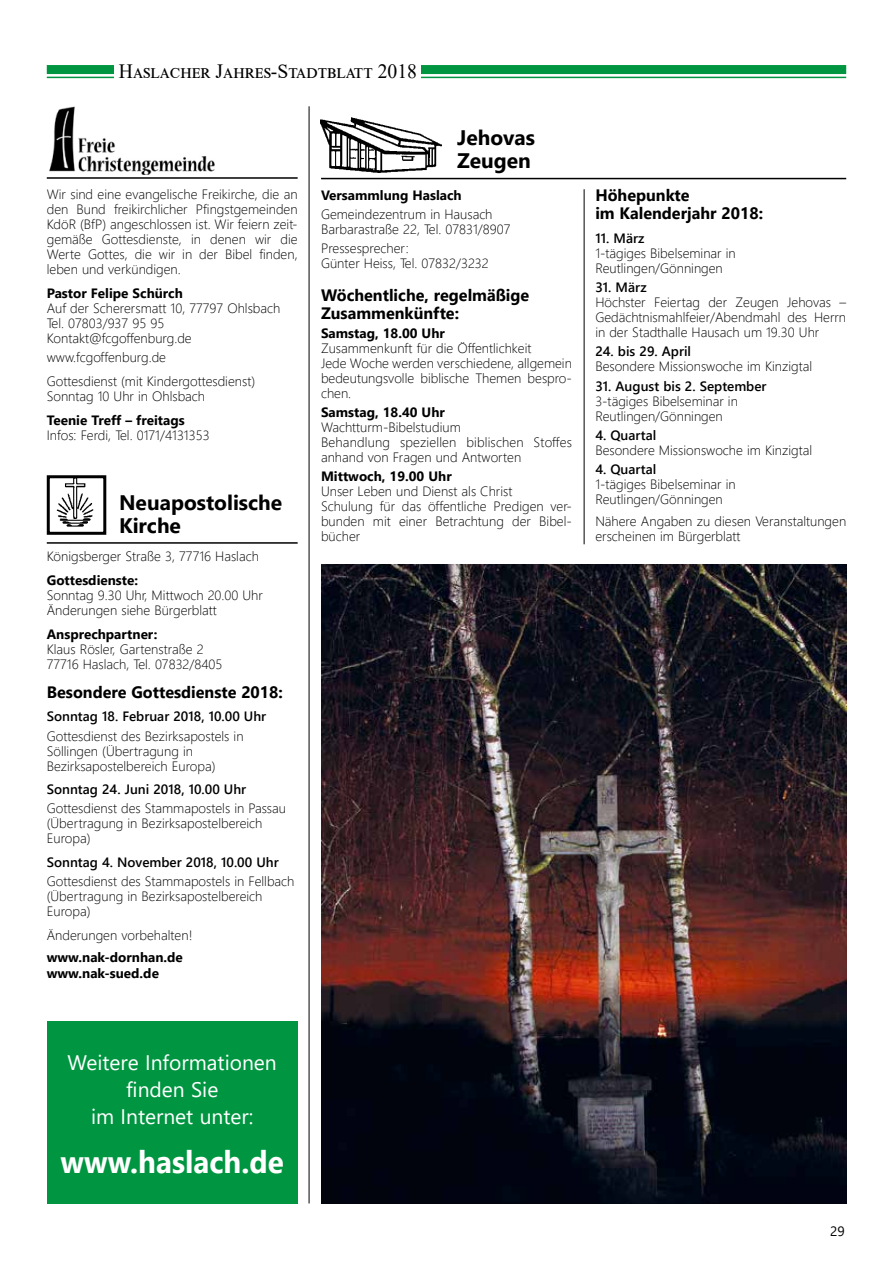
<style>
.page{position:relative;width:893px;height:1263px;background:#fff}
.page>*{position:absolute;margin:0;border:0;box-sizing:border-box;transform-origin:0 0}
.t1{font:700 31.5px "Segoe UI";color:#fff;scale:.94 1}
.t2{font:21px/27px "Segoe UI";color:#fff;text-align:center}
.t3{font:700 21px/22.5px "Segoe UI";color:#000}
.t4{font:20.25px "Times New Roman";color:#000}
.t5{font:700 16.5px/18px "Segoe UI";color:#000}
.t6{font:300 13.5px/15px "Segoe UI";color:#000}
.t7{font:700 13.5px/15.8px "Segoe UI";color:#000}
.t8{font:600 13.5px "Segoe UI";color:#000}
.t9{font:13.5px "Segoe UI";color:#000}
</style>
<div class="page">
<div style="left:47px;top:65px;width:799px;height:9px;background:#009641"></div>
<hr style="left:47px;top:77px;width:799px;height:1px;background:#009641">
<div style="left:115px;top:55px;width:306px;height:34px;background:#fff"></div>
<hr style="left:47px;top:177px;width:251px;height:2px;background:#000">
<hr style="left:47px;top:542px;width:251px;height:2px;background:#000">
<img style="left:49px;top:106px;width:166px;height:69px">
<img style="left:320px;top:117px;width:122px;height:55px">
<img style="left:56px;top:479px;width:38px;height:47px">
<div style="left:47px;top:475px;width:59px;height:60px;border:3px solid #000"></div>
<hr style="left:309px;top:106px;width:1px;height:1097px;background:#000">
<hr style="left:584px;top:189px;width:1px;height:355px;background:#000">
<img style="left:321px;top:564px;width:525px;height:639px">
<hr style="left:321px;top:178px;width:525px;height:1px;background:#000">
<div style="left:47px;top:1020px;width:251px;height:183px;background:#009641"></div>
<h3 class="t4" style="left:119px;top:57px;width:300px">Haslacher Jahres-Stadtblatt 2018</h3>
<p class="t6" style="left:47px;top:185px;width:252px">Wir sind eine evangelische Freikirche, die an den Bund freikirchlicher Pfingstgemeinden KdöR (BfP) angeschlossen ist. Wir feiern zeit&shy;gemäße Gottesdienste, in denen wir die Werte Gottes, die wir in der Bibel finden, leben und verkündigen.</p>
<p class="t7" style="left:47px;top:284px;width:138px">Pastor Felipe Schürch</p>
<p class="t6" style="left:47px;top:299px;width:235px">Auf der Scherersmatt 10, 77797 Ohlsbach<br>Tel. 07803/937 95 95<br>Kontakt@fcgoffenburg.de</p>
<p class="t6" style="left:47px;top:344px;width:210px;line-height:23.5px">www.fcgoffenburg.de<br>Gottesdienst (mit Kindergottesdienst)</p>
<p class="t6" style="left:47px;top:387px;width:160px">Sonntag 10 Uhr in Ohlsbach</p>
<p class="t7" style="left:47px;top:411px;width:139px">Teenie Treff – freitags</p>
<p class="t6" style="left:47px;top:426px;width:164px">Infos: Ferdi, Tel. 0171/4131353</p>
<h2 class="t3" style="left:119px;top:490px;width:165px">Neuapostolische<br>Kirche</h2>
<p class="t6" style="left:47px;top:547px;width:214px">Königsberger Straße 3, 77716 Haslach</p>
<p class="t7" style="left:47px;top:571px;width:93px">Gottesdienste:</p>
<p class="t6" style="left:47px;top:586px;width:218px">Sonntag 9.30 Uhr, Mittwoch 20.00 Uhr<br>Änderungen siehe Bürgerblatt</p>
<p class="t7" style="left:47px;top:625px;width:112px">Ansprechpartner:</p>
<p class="t6" style="left:47px;top:641px;width:177px">Klaus Rösler, Gartenstraße 2<br>77716 Haslach, Tel. 07832/8405</p>
<p class="t5" style="left:47px;top:682px;width:238px">Besondere Gottesdienste 2018:</p>
<p class="t8" style="left:47px;top:704px;width:221px">Sonntag 18. Februar 2018, 10.00 Uhr</p>
<p class="t6" style="left:47px;top:727px;width:198px">Gottesdienst des Bezirksapostels in<br>Söllingen (Übertragung in<br>Bezirksapostelbereich Europa)</p>
<p class="t8" style="left:47px;top:776px;width:201px">Sonntag 24. Juni 2018, 10.00 Uhr</p>
<p class="t6" style="left:47px;top:800px;width:241px">Gottesdienst des Stammapostels in Passau (Übertragung in Bezirksapostelbereich<br>Europa)</p>
<p class="t8" style="left:47px;top:849px;width:233px">Sonntag 4. November 2018, 10.00 Uhr</p>
<p class="t6" style="left:47px;top:872px;width:249px">Gottesdienst des Stammapostels in Fellbach (Übertragung in Bezirksapostelbereich<br>Europa)</p>
<p class="t6" style="left:47px;top:926px;width:147px">Änderungen vorbehalten!</p>
<p class="t7" style="left:47px;top:948px;width:138px">www.nak-dornhan.de www.nak-sued.de</p>
<h2 class="t3" style="left:457px;top:125px;width:79px">Jehovas<br>Zeugen</h2>
<p class="t7" style="left:321px;top:186px;width:142px">Versammlung Haslach</p>
<p class="t6" style="left:321px;top:205px;width:191px">Gemeindezentrum in Hausach<br>Barbarastraße 22, Tel. 07831/8907</p>
<p class="t6" style="left:321px;top:239px;width:169px">Pressesprecher:<br>Günter Heiss, Tel. 07832/3232</p>
<p class="t5" style="left:321px;top:284px;width:210px">Wöchentliche, regelmäßige<br>Zusammenkünfte:</p>
<p class="t7" style="left:321px;top:324px;width:125px">Samstag, 18.00 Uhr</p>
<p class="t6" style="left:321px;top:339px;width:252px">Zusammenkunft für die Öffentlichkeit<br>Jede Woche werden verschiedene, allgemein bedeutungsvolle biblische Themen bespro&shy;chen.</p>
<p class="t7" style="left:321px;top:403px;width:125px">Samstag, 18.40 Uhr</p>
<p class="t6" style="left:321px;top:418px;width:252px">Wachtturm-Bibelstudium<br>Behandlung speziellen biblischen Stoffes anhand von Fragen und Antworten</p>
<p class="t7" style="left:321px;top:468px;width:132px">Mittwoch, 19.00 Uhr</p>
<p class="t6" style="left:321px;top:483px;width:252px">Unser Leben und Dienst als Christ<br>Schulung für das öffentliche Predigen ver&shy;bunden mit einer Betrachtung der Bibel&shy;bücher</p>
<p class="t5" style="left:595px;top:185px;width:169px">Höhepunkte<br>im Kalenderjahr 2018:</p>
<p class="t8" style="left:595px;top:225px;width:51px">11. März</p>
<p class="t6" style="left:595px;top:244px;width:142px">1-tägiges Bibelseminar in<br>Reutlingen/Gönningen</p>
<p class="t8" style="left:595px;top:275px;width:53px">31. März</p>
<p class="t6" style="left:595px;top:294px;width:252px;text-align:justify">Höchster Feiertag der Zeugen Jehovas – Gedächtnismahlfeier/Abendmahl des Herrn in der Stadthalle Hausach um 19.30 Uhr</p>
<p class="t8" style="left:595px;top:339px;width:97px">24. bis 29. April</p>
<p class="t6" style="left:595px;top:358px;width:218px">Besondere Missionswoche im Kinzigtal</p>
<p class="t8" style="left:595px;top:373px;width:173px">31. August bis 2. September</p>
<p class="t6" style="left:595px;top:392px;width:144px">3-tägiges Bibelseminar in<br>Reutlingen/Gönningen</p>
<p class="t8" style="left:595px;top:422px;width:63px">4. Quartal</p>
<p class="t6" style="left:595px;top:441px;width:218px">Besondere Missionswoche im Kinzigtal</p>
<p class="t8" style="left:595px;top:457px;width:63px">4. Quartal</p>
<p class="t6" style="left:595px;top:476px;width:142px">1-tägiges Bibelseminar in<br>Reutlingen/Gönningen</p>
<p class="t6" style="left:595px;top:512px;width:252px">Nähere Angaben zu diesen Veranstaltungen erscheinen im Bürgerblatt</p>
<h2 class="t2" style="left:68px;top:1047px;width:211px">Weitere Informationen finden Sie<br>im Internet unter:</h2>
<h1 class="t1" style="left:61px;top:1132px;width:239px">www.haslach.de</h1>
<p class="t9" style="left:830px;top:1218px;width:16px">29</p>
</div>
